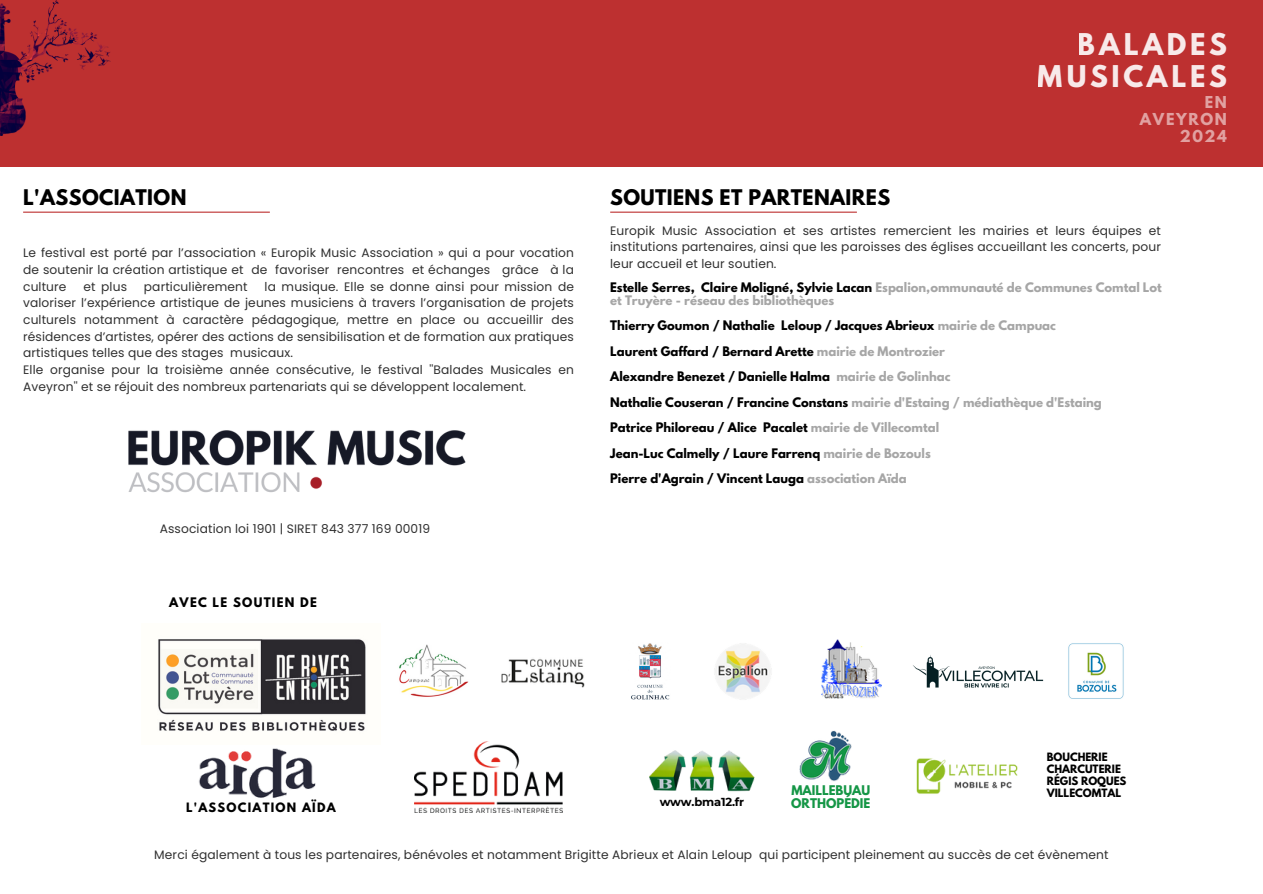
<style>
.page{position:relative;width:1263px;height:894px;background:#fff}
.page>*{position:absolute;margin:0;border:0;box-sizing:border-box;transform-origin:0 0}
.t1{font:700 26.55px "League Spartan";letter-spacing:.135em;color:#fff}
.t2{font:700 19.05px "League Spartan";letter-spacing:.02em;color:#000}
.t3{font:700 14.55px/16.8px "League Spartan";letter-spacing:.11em;color:#fff;text-align:right}
.t4{font:12.3px/16.6px "Poppins";letter-spacing:.01em;color:#303030;text-align:justify}
.t5{font:700 11.85px "League Spartan";color:#159646}
.t6{font:700 11.7px "League Spartan";color:#000}
.t7{font:700 11.7px/12.8px "League Spartan";color:#a6a6a6}
.t8{font:700 11.7px "League Spartan";letter-spacing:.11em;color:#000}
.t9{font:700 11.55px "Montserrat";letter-spacing:-.015em;color:#000}
.t10{font:700 11.4px "League Spartan";letter-spacing:.11em;color:#000}
.t11{font:700 10.2px/11.9px "League Spartan";color:#000}
.s1{color:#000}
.s2{color:#a6a6a6}
</style>
<div class="page">
<div style="left:0;top:0;width:1263px;height:166px;background:#bd3030"></div>
<img style="left:0;top:0;width:110px;height:135px">
<hr style="left:23px;top:211px;width:247px;height:2px;background:#bd3030">
<hr style="left:610px;top:211px;width:247px;height:2px;background:#bd3030">
<img style="left:128px;top:430px;width:338px;height:63px">
<img style="left:158px;top:639px;width:208px;height:92px">
<img style="left:198px;top:708px;width:118px;height:90px">
<img style="left:822px;top:639px;width:59px;height:60px">
<img style="left:913px;top:655px;width:131px;height:33px">
<img style="left:1068px;top:643px;width:56px;height:56px">
<img style="left:501px;top:659px;width:83px;height:28px">
<img style="left:631px;top:643px;width:39px;height:56px">
<img style="left:399px;top:644px;width:70px;height:53px">
<img style="left:714px;top:643px;width:58px;height:57px">
<img style="left:916px;top:758px;width:102px;height:36px">
<img style="left:799px;top:730px;width:52px;height:51px">
<img style="left:414px;top:741px;width:149px;height:71px">
<img style="left:650px;top:750px;width:105px;height:42px">
<h1 class="t1" style="left:1078px;top:31px;width:150px">BALADES</h1>
<h1 class="t1" style="left:1038px;top:63px;width:190px">MUSICALES</h1>
<p class="t3" style="left:1140px;top:96px;width:88px">EN<br>AVEYRON<br>2024</p>
<h3 class="t2" style="left:23px;top:188px;width:165px">L'ASSOCIATION</h3>
<h2 class="t2" style="left:610px;top:188px;width:281px">SOUTIENS ET PARTENAIRES</h2>
<h2 class="t4" style="left:610px;top:222px;width:552px">Europik Music Association et ses artistes remercient les mairies et leurs équipes et institutions partenaires, ainsi que les paroisses des églises accueillant les concerts, pour leur accueil et leur soutien.</h2>
<h1 class="t4" style="left:23px;top:244px;width:552px">Le festival est porté par l’association « Europik Music Association » qui a pour vocation de soutenir la création artistique et de favoriser rencontres et échanges grâce à la culture</h1>
<h1 class="t4" style="left:83px;top:278px;width:45px">et plus</h1>
<h1 class="t4" style="left:144px;top:278px;width:105px">particulièrement</h1>
<h1 class="t4" style="left:23px;top:278px;width:552px;text-align:left;text-indent:241px">la musique. Elle se donne ainsi pour mission de valoriser l’expérience artistique de jeunes musiciens à travers l’organisation de projets culturels notamment à caractère pédagogique, mettre en place ou accueillir des résidences d’artistes, opérer des actions de sensibilisation et de formation aux pratiques artistiques telles que des stages musicaux.<br>Elle organise pour la troisième année consécutive, le festival ''Balades Musicales en Aveyron'' et se réjouit des nombreux partenariats qui se développent localement.</h1>
<p class="t7" style="left:610px;top:282px;width:553px"><span class="s1">Estelle Serres, Claire Moligné, Sylvie Lacan</span> Espalion,ommunauté de Communes Comtal Lot et Truyère - réseau des bibliothèques</p>
<h6 class="t6" style="left:610px;top:319px;width:447px">Thierry Goumon / Nathalie Leloup / Jacques Abrieux <span class="s2">mairie de Campuac</span></h6>
<h5 class="t6" style="left:610px;top:345px;width:336px">Laurent Gaffard / Bernard Arette <span class="s2">mairie de Montrozier</span></h5>
<h5 class="t6" style="left:610px;top:370px;width:221px">Alexandre Benezet / Danielle Halma</h5>
<h5 class="t7" style="left:610px;top:365px;width:493px;line-height:25.5px;text-indent:226px">mairie de Golinhac<br><span class="s1">Nathalie Couseran / Francine Constans</span> mairie d'Estaing / médiathèque d'Estaing</h5>
<h5 class="t6" style="left:610px;top:421px;width:330px">Patrice Philoreau / Alice Pacalet <span class="s2">mairie de Villecomtal</span></h5>
<h5 class="t6" style="left:610px;top:447px;width:322px">Jean-Luc Calmelly / Laure Farrenq <span class="s2">mairie de Bozouls</span></h5>
<h5 class="t6" style="left:610px;top:472px;width:298px">Pierre d'Agrain / Vincent Lauga <span class="s2">association Aïda</span></h5>
<h1 class="t4" style="left:160px;top:519px;width:272px">Association loi 1901 | SIRET 843 377 169 00019</h1>
<h5 class="t8" style="left:169px;top:596px;width:149px">AVEC LE SOUTIEN DE</h5>
<p class="t10" style="left:186px;top:801px;width:151px">L'ASSOCIATION AÏDA</p>
<h5 class="t5" style="left:791px;top:783px;width:81px">MAILLEBUAU</h5>
<h4 class="t9" style="left:660px;top:794px;width:86px">www.bma12.fr</h4>
<h5 class="t5" style="left:791px;top:797px;width:81px">ORTHOPÉDIE</h5>
<p class="t11" style="left:1047px;top:751px;width:81px">BOUCHERIE<br>CHARCUTERIE<br>RÉGIS ROQUES<br>VILLECOMTAL</p>
<h6 class="t4" style="left:154px;top:845px;width:956px">Merci également à tous les partenaires, bénévoles et notamment Brigitte Abrieux et Alain Leloup qui participent pleinement au succès de cet évènement</h6>
</div>
